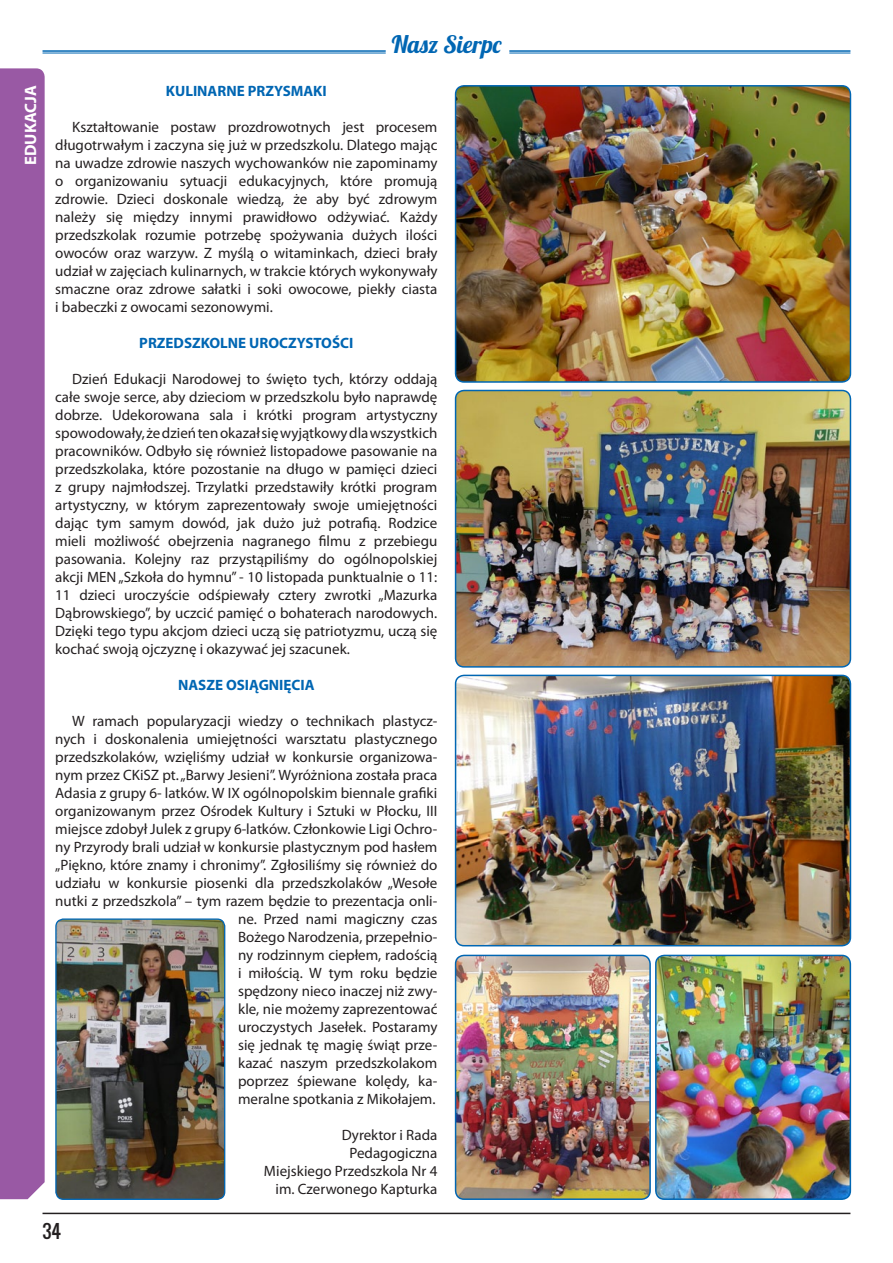
<style>
.page{position:relative;width:893px;height:1263px;background:#fff}
.page>*{position:absolute;margin:0;border:0;box-sizing:border-box;transform-origin:0 0}
.t1{font:24px "Lobster 1.4";color:#0166b3}
.t2{font:18px "Oswald";color:#231f20}
.t3{font:700 16.5px "Myriad Pro";color:#fff}
.t4{font:15px/18px "Myriad Pro";color:#231f20;text-align:justify}
.t5{font:700 15px "Myriad Pro";color:#0166b3}
</style>
<div class="page">
<img style="left:456px;top:955px;width:194px;height:244px">
<div style="left:455px;top:955px;width:196px;height:245px;border:2px solid #0166b3;border-radius:9px"></div>
<img style="left:656px;top:955px;width:194px;height:244px">
<div style="left:655px;top:955px;width:196px;height:245px;border:2px solid #0166b3;border-radius:9px"></div>
<div style="left:0;top:68px;width:45px;height:1131px;background:#9959a4"></div>
<img style="left:456px;top:675px;width:394px;height:271px">
<div style="left:455px;top:675px;width:396px;height:271px;border:2px solid #0166b3;border-radius:9px"></div>
<img style="left:456px;top:86px;width:394px;height:296px">
<div style="left:455px;top:85px;width:396px;height:298px;border:2px solid #0166b3;border-radius:9px"></div>
<img style="left:57px;top:920px;width:168px;height:279px">
<div style="left:55px;top:918px;width:170px;height:282px;border:1px solid #0166b3;border-radius:8px"></div>
<img style="left:456px;top:390px;width:394px;height:277px">
<div style="left:455px;top:390px;width:396px;height:278px;border:2px solid #0166b3;border-radius:9px"></div>
<hr style="left:43px;top:50px;width:343px;height:2px;background:#0166b3">
<hr style="left:43px;top:53px;width:343px;height:1px;background:#0166b3">
<hr style="left:509px;top:50px;width:341px;height:2px;background:#0166b3">
<hr style="left:509px;top:53px;width:341px;height:1px;background:#0166b3">
<hr style="left:43px;top:1213px;width:807px;height:1px;background:#231f20">
<h1 class="t1" style="left:392px;top:29px;width:111px">Nasz Sierpc</h1>
<p class="t3" style="left:20px;top:165px;width:81px;rotate:-90deg">EDUKACJA</p>
<p class="t5" style="left:166px;top:81px;width:162px">KULINARNE PRZYSMAKI</p>
<p class="t4" style="left:55px;top:118px;width:384px;text-indent:17px">Kształtowanie postaw prozdrowotnych jest procesem długotrwałym i zaczyna się już w przedszkolu. Dlatego mając na uwadze zdrowie naszych wychowanków nie zapominamy o organizowaniu sytuacji edukacyjnych, które promują zdrowie. Dzieci doskonale wiedzą, że aby być zdrowym należy się między innymi prawidłowo odżywiać. Każdy przedszkolak rozumie potrzebę spożywania dużych ilości owoców oraz warzyw. Z myślą o witaminkach, dzieci brały udział w zajęciach kulinarnych, w trakcie których wykonywały smaczne oraz zdrowe sałatki i soki owocowe, piekły ciasta i babeczki z owocami sezonowymi.</p>
<p class="t5" style="left:139px;top:333px;width:216px">PRZEDSZKOLNE UROCZYSTOŚCI</p>
<p class="t4" style="left:55px;top:370px;width:384px;text-indent:17px">Dzień Edukacji Narodowej to święto tych, którzy oddają całe swoje serce, aby dzieciom w przedszkolu było naprawdę dobrze. Udekorowana sala i krótki program artystyczny spowodowały, że dzień ten okazał się wyjątkowy dla wszystkich pracowników. Odbyło się również listopadowe pasowanie na przedszkolaka, które pozostanie na długo w pamięci dzieci z grupy najmłodszej. Trzylatki przedstawiły krótki program artystyczny, w którym zaprezentowały swoje umiejętności dając tym samym dowód, jak dużo już potrafią. Rodzice mieli możliwość obejrzenia nagranego filmu z przebiegu pasowania. Kolejny raz przystąpiliśmy do ogólnopolskiej akcji MEN „Szkoła do hymnu” - 10 listopada punktualnie o 11:<br>11 dzieci uroczyście odśpiewały cztery zwrotki „Mazurka Dąbrowskiego”, by uczcić pamięć o bohaterach narodowych.<br>Dzięki tego typu akcjom dzieci uczą się patriotyzmu, uczą się kochać swoją ojczyznę i okazywać jej szacunek.</p>
<p class="t5" style="left:178px;top:675px;width:138px">NASZE OSIĄGNIĘCIA</p>
<p class="t4" style="left:55px;top:712px;width:384px;text-align:right">W ramach popularyzacji wiedzy o technikach plastycz&shy;nych i doskonalenia umiejętności warsztatu plastycznego przedszkolaków, wzięliśmy udział w konkursie organizowa&shy;nym przez CKiSZ pt. „Barwy Jesieni”. Wyróżniona została praca Adasia z grupy 6- latków. W IX ogólnopolskim biennale grafiki organizowanym przez Ośrodek Kultury i Sztuki w Płocku, III miejsce zdobył Julek z grupy 6-latków. Członkowie Ligi Ochro&shy;ny Przyrody brali udział w konkursie plastycznym pod hasłem „Piękno, które znamy i chronimy”. Zgłosiliśmy się również do udziału w konkursie piosenki dla przedszkolaków „Wesołe nutki z przedszkola” – tym razem będzie to prezentacja onli&shy;ne. Przed nami magiczny czas<br>Bożego Narodzenia, przepełnio-<br>ny rodzinnym ciepłem, radością<br>i miłością. W tym roku będzie<br>spędzony nieco inaczej niż zwy-<br>kle, nie możemy zaprezentować<br>uroczystych Jasełek. Postaramy<br>się jednak tę magię świąt prze-<br>kazać naszym przedszkolakom<br>poprzez śpiewane kolędy, ka-<br>meralne spotkania z Mikołajem.</p>
<p class="t4" style="left:264px;top:1126px;width:175px;text-align:right">Dyrektor i Rada<br>Pedagogiczna<br>Miejskiego Przedszkola Nr 4 im. Czerwonego Kapturka</p>
<p class="t2" style="left:43px;top:1218px;width:20px">34</p>
</div>
